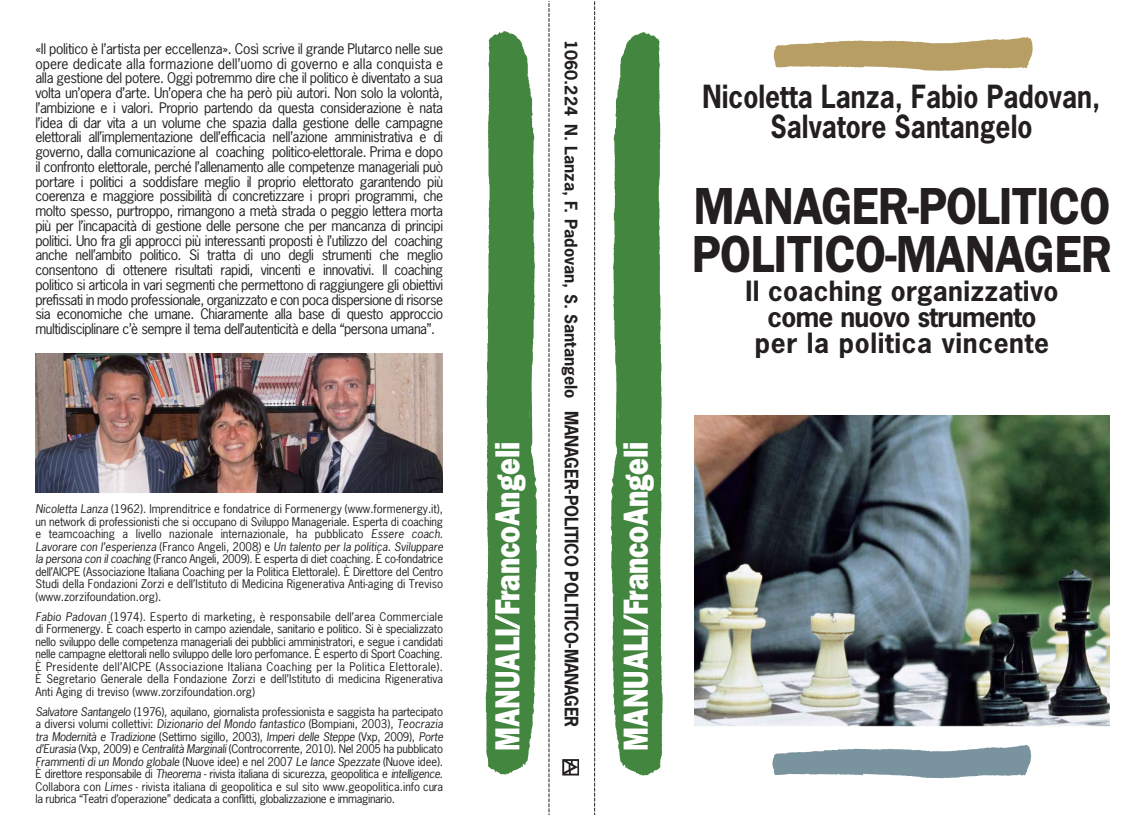
<style>
.page{position:relative;width:1145px;height:815px;background:#fff}
.page>*{position:absolute;margin:0;border:0;box-sizing:border-box;transform-origin:0 0}
.t1{font:600 52.5px/47.5px "Franklin Gothic";letter-spacing:-.025em;color:#231f20;scale:.9 1}
.t2{font:800 35px "Franklin Gothic";color:#fff;scale:.8 1}
.t3{font:700 30px/30px "News Gothic";color:#231f20;text-align:center;scale:.88 1}
.t4{font:700 26.25px/26.2px "News Gothic";letter-spacing:.01em;color:#231f20;text-align:center}
.t5{font:700 16.25px "News Gothic";color:#231f20}
.t6{font:13.75px/14.8px "News Gothic";letter-spacing:-.035em;color:#231f20;text-align:justify}
.t7{font:11.25px/12.5px "News Gothic";color:#231f20;text-align:justify}
.s1{font-size:27.5px}
.s2{font-size:17.5px}
</style>
<div class="page">
<img style="left:694px;top:416px;width:415px;height:311px">
<img style="left:562px;top:759px;width:17px;height:17px">
<svg style="left:548px;top:1px;width:1px;height:814px"></svg>
<svg style="left:594px;top:1px;width:1px;height:814px"></svg>
<img style="left:773px;top:37px;width:260px;height:34px">
<img style="left:772px;top:745px;width:260px;height:34px">
<img style="left:610px;top:32px;width:53px;height:744px">
<img style="left:485px;top:32px;width:53px;height:743px">
<img style="left:35px;top:353px;width:407px;height:139px">
<p class="t6" style="left:35px;top:43px;width:409px">«Il politico è l’artista per eccellenza». Così scrive il grande Plutarco nelle sue opere dedicate alla formazione dell’uomo di governo e alla conquista e alla gestione del potere. Oggi potremmo dire che il politico è diventato a sua volta un’opera d’arte. Un’opera che ha però più autori. Non solo la volontà, l’ambizione e i valori. Proprio partendo da questa considerazione è nata l’idea di dar vita a un volume che spazia dalla gestione delle campagne elettorali all’implementazione dell’efficacia nell’azione amministrativa e di governo, dalla comunicazione al coaching politico-elettorale. Prima e dopo il confronto elettorale, perché l’allenamento alle competenze manageriali può portare i politici a soddisfare meglio il proprio elettorato garantendo più coerenza e maggiore possibilità di concretizzare i propri programmi, che molto spesso, purtroppo, rimangono a metà strada o peggio lettera morta più per l’incapacità di gestione delle persone che per mancanza di principi politici. Uno fra gli approcci più interessanti proposti è l’utilizzo del coaching anche nell’ambito politico. Si tratta di uno degli strumenti che meglio consentono di ottenere risultati rapidi, vincenti e innovativi. Il coaching politico si articola in vari segmenti che permettono di raggiungere gli obiettivi prefissati in modo professionale, organizzato e con poca dispersione di risorse sia economiche che umane. Chiaramente alla base di questo approccio multidisciplinare c’è sempre il tema dell’autenticità e della “persona umana”.</p>
<p class="t7" style="left:35px;top:503px;width:410px;text-align:left">Nicoletta Lanza (1962). Imprenditrice e fondatrice di Formenergy (www.formenergy.it), un network di professionisti che si occupano di Sviluppo Manageriale. Esperta di coaching e teamcoaching a livello nazionale internazionale, ha pubblicato Essere coach.<br>Lavorare con l’esperienza (Franco Angeli, 2008) e Un talento per la politica. Sviluppare la persona con il coaching (Franco Angeli, 2009). È esperta di diet coaching. È co-fondatrice dell’AICPE (Associazione Italiana Coaching per la Politica Elettorale). È Direttore del Centro Studi della Fondazioni Zorzi e dell’Istituto di Medicina Rigenerativa Anti-aging di Treviso (www.zorzifoundation.org).</p>
<p class="t7" style="left:35px;top:611px;width:409px">Fabio Padovan (1974). Esperto di marketing, è responsabile dell’area Commerciale di Formenergy. È coach esperto in campo aziendale, sanitario e politico. Si è specializzato nello sviluppo delle competenza manageriali dei pubblici amministratori, e segue i candidati nelle campagne elettorali nello sviluppo delle loro perfomance. È esperto di Sport Coaching.<br>È Presidente dell’AICPE (Associazione Italiana Coaching per la Politica Elettorale).<br>È Segretario Generale della Fondazione Zorzi e dell’Istituto di medicina Rigenerativa Anti Aging di treviso (www.zorzifoundation.org)</p>
<p class="t7" style="left:35px;top:706px;width:410px">Salvatore Santangelo (1976), aquilano, giornalista professionista e saggista ha partecipato a diversi volumi collettivi: Dizionario del Mondo fantastico (Bompiani, 2003), Teocrazia tra Modernità e Tradizione (Settimo sigillo, 2003), Imperi delle Steppe (Vxp, 2009), Porte d’Eurasia (Vxp, 2009) e Centralità Marginali (Controcorrente, 2010). Nel 2005 ha pubblicato Frammenti di un Mondo globale (Nuove idee) e nel 2007 Le lance Spezzate (Nuove idee).<br>È direttore responsabile di Theorema - rivista italiana di sicurezza, geopolitica e intelligence.<br>Collabora con Limes - rivista italiana di geopolitica e sul sito www.geopolitica.info cura la rubrica “Teatri d’operazione” dedicata a conflitti, globalizzazione e immaginario.</p>
<h2 class="t2" style="left:495px;top:751px;width:389px;rotate:-90deg">MANUALI<span class="s1">/</span>FrancoAngeli</h2>
<h3 class="t5" style="left:577px;top:40px;width:689px;rotate:90deg">1060.224 N. Lanza, F. Padovan, S. Santangelo <span class="s2">MANAGER-POLITICO POLITICO-MANAGER</span></h3>
<h2 class="t2" style="left:624px;top:751px;width:389px;rotate:-90deg">MANUALI<span class="s1">/</span>FrancoAngeli</h2>
<h3 class="t3" style="left:702px;top:84px;width:453px">Nicoletta Lanza, Fabio Padovan,<br>Salvatore Santangelo</h3>
<h1 class="t1" style="left:692px;top:187px;width:468px">MANAGER-POLITICO<br>POLITICO-MANAGER</h1>
<h3 class="t4" style="left:745px;top:280px;width:314px">Il coaching organizzativo come nuovo strumento per la politica vincente</h3>
</div>
